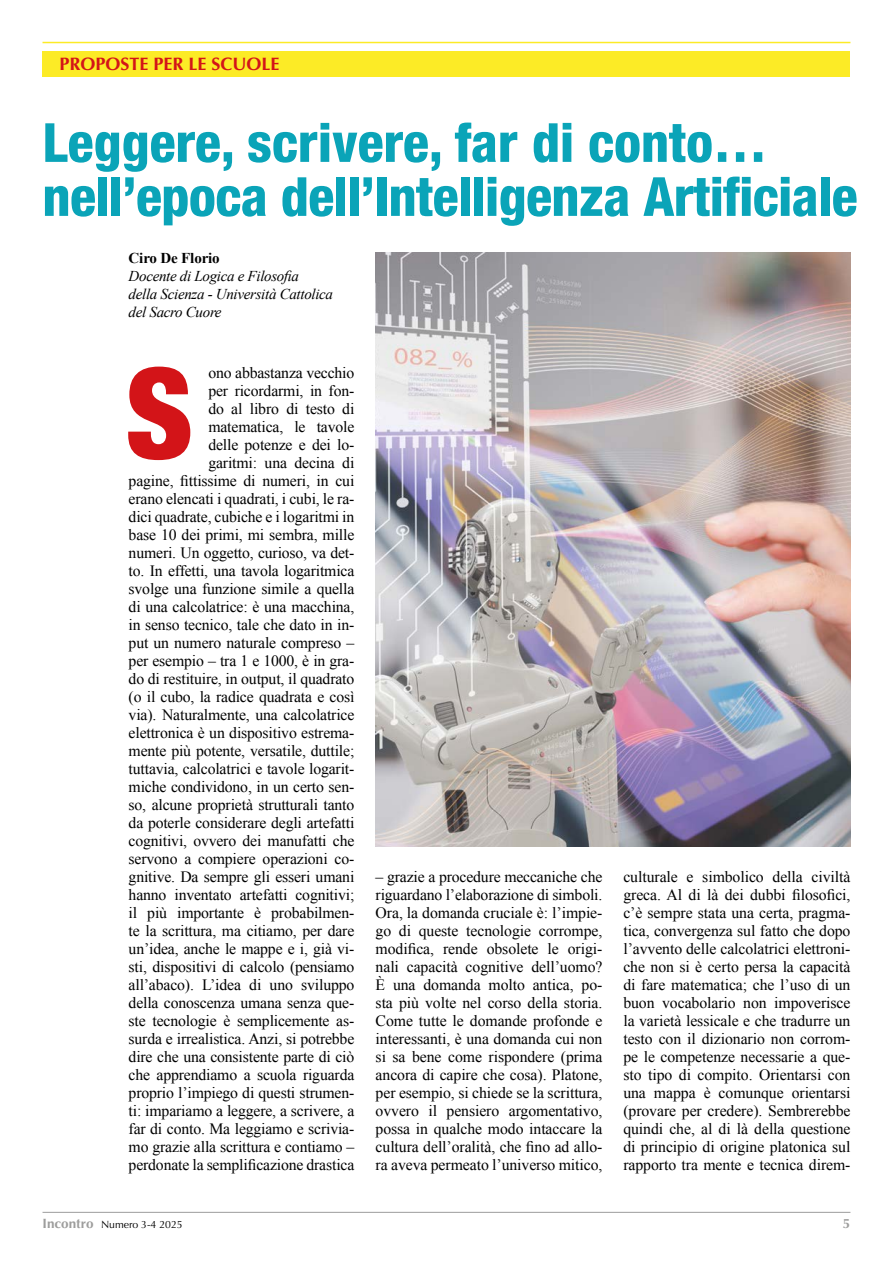
<style>
.page{position:relative;width:893px;height:1263px;background:#fff}
.page>*{position:absolute;margin:0;border:0;box-sizing:border-box;transform-origin:0 0}
.t1{font:900 condensed 126px "Helvetica Neue LT Std";color:#d31418}
.t2{font:800 condensed 54px/54px "Helvetica Neue LT Std";letter-spacing:-.01em;color:#0aa4b8}
.t3{font:700 18px "Optima";color:#d31418}
.t4{font:15.75px/18px "Times New Roman";letter-spacing:-.01em;color:#000;text-align:justify}
.t5{font:italic 15px/18px "Times New Roman";letter-spacing:-.02em;color:#000}
.t6{font:700 15px "Times New Roman";letter-spacing:-.01em;color:#000}
.t7{font:700 13.5px "Optima";color:#9d9d9c}
.t8{font:10.5px "Optima";color:#000}
.s1{font-weight:700;font-size:13.5px;color:#9d9d9c}
</style>
<div class="page">
<hr style="left:43px;top:1212px;width:807px;height:1px;background:#9d9d9c">
<hr style="left:43px;top:42px;width:807px;height:1px;background:#fceb26">
<div style="left:43px;top:51px;width:807px;height:26px;background:#fceb26"></div>
<img style="left:376px;top:252px;width:474px;height:595px">
<p class="t3" style="left:60px;top:53px;width:222px">PROPOSTE PER LE SCUOLE</p>
<h2 class="t2" style="left:43px;top:115px;width:817px">Leggere, scrivere, far di conto… nell’epoca dell’Intelligenza Artificiale</h2>
<p class="t6" style="left:129px;top:247px;width:93px">Ciro De Florio</p>
<p class="t5" style="left:129px;top:266px;width:206px">Docente di Logica e Filosofia<br>della Scienza - Università Cattolica del Sacro Cuore</p>
<h1 class="t1" style="left:125px;top:336px;width:69px">S</h1>
<p class="t4" style="left:129px;top:363px;width:227px;text-align:right">ono abbastanza vecchio<br>per ricordarmi, in fon-<br>do al libro di testo di<br>matematica, le tavole<br>delle potenze e dei lo-<br>garitmi: una decina di<br>pagine, fittissime di numeri, in cui erano elencati i quadrati, i cubi, le ra&shy;dici quadrate, cubiche e i logaritmi in base 10 dei primi, mi sembra, mille numeri. Un oggetto, curioso, va det&shy;to. In effetti, una tavola logaritmica svolge una funzione simile a quella di una calcolatrice: è una macchina, in senso tecnico, tale che dato in in&shy;put un numero naturale compreso – per esempio – tra 1 e 1000, è in gra&shy;do di restituire, in output, il quadrato (o il cubo, la radice quadrata e così via). Naturalmente, una calcolatrice elettronica è un dispositivo estrema&shy;mente più potente, versatile, duttile; tuttavia, calcolatrici e tavole logarit&shy;miche condividono, in un certo sen&shy;so, alcune proprietà strutturali tanto da poterle considerare degli artefatti cognitivi, ovvero dei manufatti che servono a compiere operazioni co&shy;gnitive. Da sempre gli esseri umani hanno inventato artefatti cognitivi; il più importante è probabilmen&shy;te la scrittura, ma citiamo, per dare un’idea, anche le mappe e i, già vi&shy;sti, dispositivi di calcolo (pensiamo all’abaco). L’idea di uno sviluppo della conoscenza umana senza que&shy;ste tecnologie è semplicemente as&shy;surda e irrealistica. Anzi, si potrebbe dire che una consistente parte di ciò che apprendiamo a scuola riguarda proprio l’impiego di questi strumen&shy;ti: impariamo a leggere, a scrivere, a far di conto. Ma leggiamo e scrivia&shy;mo grazie alla scrittura e contiamo – perdonate la semplificazione drastica</p>
<p class="t4" style="left:376px;top:867px;width:228px">– grazie a procedure meccaniche che riguardano l’elaborazione di simboli.<br>Ora, la domanda cruciale è: l’impie&shy;go di queste tecnologie corrompe, modifica, rende obsolete le origi&shy;nali capacità cognitive dell’uomo?<br>È una domanda molto antica, po&shy;sta più volte nel corso della storia.<br>Come tutte le domande profonde e interessanti, è una domanda cui non si sa bene come rispondere (prima ancora di capire che cosa). Platone, per esempio, si chiede se la scrittura, ovvero il pensiero argomentativo, possa in qualche modo intaccare la cultura dell’oralità, che fino ad allo&shy;ra aveva permeato l’universo mitico,</p>
<p class="t4" style="left:623px;top:868px;width:229px">culturale e simbolico della civiltà greca. Al di là dei dubbi filosofici, c’è sempre stata una certa, pragma&shy;tica, convergenza sul fatto che dopo l’avvento delle calcolatrici elettroni&shy;che non si è certo persa la capacità di fare matematica; che l’uso di un buon vocabolario non impoverisce la varietà lessicale e che tradurre un testo con il dizionario non corrom&shy;pe le competenze necessarie a que&shy;sto tipo di compito. Orientarsi con una mappa è comunque orientarsi (provare per credere). Sembrerebbe quindi che, al di là della questione di principio di origine platonica sul rapporto tra mente e tecnica direm-</p>
<p class="t8" style="left:43px;top:1218px;width:142px"><span class="s1">Incontro</span> Numero 3-4 2025</p>
<p class="t7" style="left:843px;top:1215px;width:9px">5</p>
</div>
